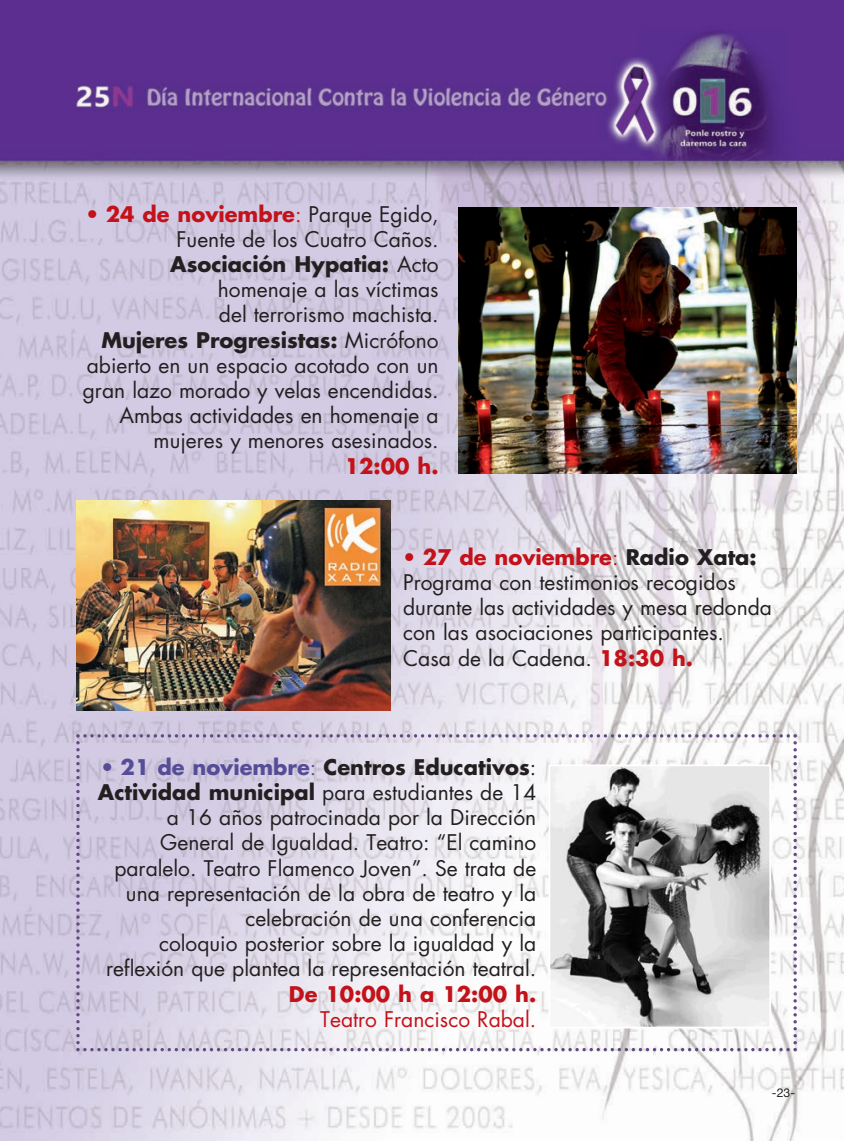
<style>
.page{position:relative;width:844px;height:1141px;background:#fff}
.page>*{position:absolute;margin:0;border:0;box-sizing:border-box;transform-origin:0 0}
.t1{font:21px/25.2px "Futura Std";color:#231f20;text-align:right}
.t2{font:700 21px "Futura Std";color:#c4121a}
.t3{font:21px "Futura Std";color:#c4121a}
.t4{font:12.25px "Helvetica Neue";color:#231f20}
.s1{color:#c4121a}
.s2{font-weight:700;color:#c4121a}
.s3{font-weight:700}
.s4{color:#564d98}
.s5{font-weight:700;color:#564d98}
</style>
<div class="page">
<img style="left:0;top:0;width:843px;height:1141px">
<svg style="left:76px;top:734px;width:720px;height:317px"></svg>
<img style="left:551px;top:767px;width:216px;height:258px">
<div style="left:548px;top:764px;width:222px;height:264px;border:2px solid #fff"></div>
<img style="left:76px;top:500px;width:315px;height:211px">
<img style="left:458px;top:208px;width:338px;height:265px">
<p class="t1" style="left:83px;top:203px;width:357px"><span class="s1">•</span> <span class="s2">24 de noviembre</span><span class="s1">:</span> Parque Egido,<br>Fuente de los Cuatro Caños.<br><span class="s3">Asociación Hypatia:</span> Acto homenaje a las víctimas<br>del terrorismo machista.<br><span class="s3">Mujeres Progresistas:</span> Micrófono abierto en un espacio acotado con un gran lazo morado y velas encendidas.<br>Ambas actividades en homenaje a mujeres y menores asesinados.</p>
<p class="t2" style="left:344px;top:456px;width:95px">12:00 h.</p>
<p class="t1" style="left:403px;top:546px;width:370px;text-align:left"><span class="s1">•</span> <span class="s2">27 de noviembre</span><span class="s1">:</span> <span class="s3">Radio Xata:<br></span>Programa con testimonios recogidos durante las actividades y mesa redonda con las asociaciones participantes.<br>Casa de la Cadena. <span class="s2">18:30 h.</span></p>
<p class="t1" style="left:98px;top:756px;width:440px"><span class="s4">•</span> <span class="s5">21 de noviembre</span><span class="s4">:</span> <span class="s3">Centros Educativos</span>:<br><span class="s3">Actividad municipal</span> para estudiantes de 14 a 16 años patrocinada por la Dirección General de Igualdad. Teatro: “El camino paralelo. Teatro Flamenco Joven”. Se trata de una representación de la obra de teatro y la celebración de una conferencia<br>coloquio posterior sobre la igualdad y la reflexión que plantea la representación teatral.</p>
<p class="t2" style="left:289px;top:984px;width:249px">De 10:00 h a 12:00 h.</p>
<p class="t3" style="left:320px;top:1009px;width:217px">Teatro Francisco Rabal.</p>
<p class="t4" style="left:771px;top:1084px;width:25px">-23-</p>
</div>
